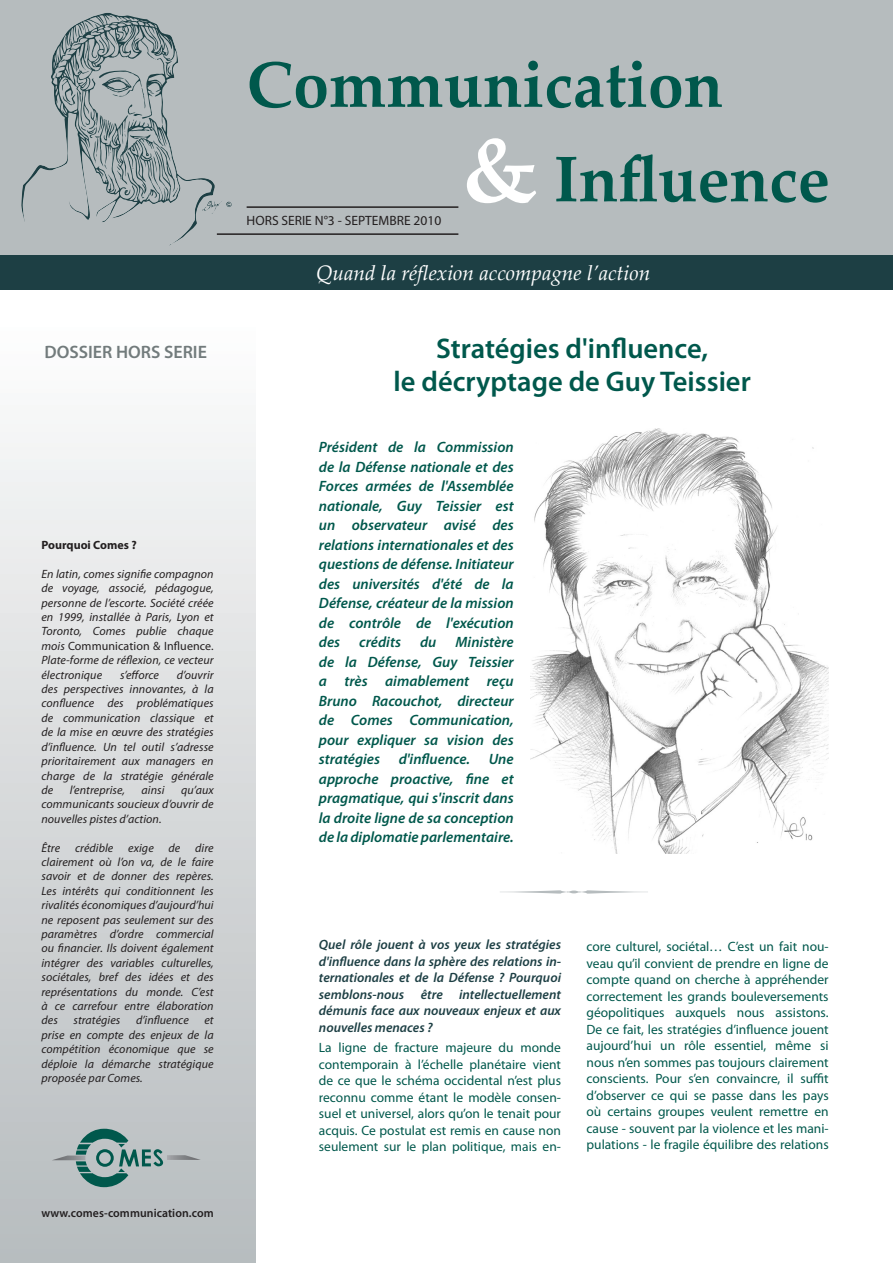
<style>
.page{position:relative;width:893px;height:1263px;background:#fff}
.page>*{position:absolute;margin:0;border:0;box-sizing:border-box;transform-origin:0 0}
.t1{font:700 64.5px "Palatino Linotype";color:#00584c}
.Titre_article_P1_cop{font:600 28.5px "Myriad Pro";color:#00584c}
.t2{font:italic 21px "Palatino Linotype";color:#fff}
.texte_dossier_hors_s{font:600 18px "Myriad Pro";color:#727b7c}
.Style__-chapô_p_1{font:italic 600 15px/19.5px "Myriad Pro";color:#00584c;text-align:justify}
.Style_de_paragraphe{font:13.5px/16.5px "Myriad Pro";color:#00584c;text-align:justify}
.Style_de_paragraphe-2{font:italic 600 13.5px/16.5px "Myriad Pro";color:#1d3f44;text-align:justify}
.Traits{font:13.5px "Myriad Pro";color:#231f20}
.t3{font:italic 12px/14.4px "Myriad Pro";letter-spacing:.005em;color:#231f20;text-align:justify}
.t4{font:600 12px "Myriad Pro";letter-spacing:.005em;color:#231f20}
.t5{font:700 12px "Myriad Pro";color:#231f20}
.s1{font-style:normal}
.s2{font-size:90px;color:#fff}
</style>
<div class="page">
<div style="left:0;top:0;width:893px;height:255px;background:#b6bcbe"></div>
<div style="left:0;top:255px;width:893px;height:34px;background:#1d3f44"></div>
<svg style="left:21px;top:13px;width:192px;height:233px"></svg>
<div style="left:0;top:293px;width:255px;height:970px;background:linear-gradient(to bottom,#fff,#b5babd)"></div>
<svg style="left:52px;top:1129px;width:149px;height:58px;background:#99adad"></svg>
<hr style="left:247px;top:206px;width:211px;height:2px;background:#231f20">
<hr style="left:217px;top:233px;width:241px;height:2px;background:#231f20">
<svg style="left:500px;top:890px;width:148px;height:3px"></svg>
<img style="left:531px;top:428px;width:298px;height:425px">
<p class="texte_dossier_hors_s" style="left:44px;top:341px;width:164px">DOSSIER HORS SERIE</p>
<p class="t5" style="left:41px;top:537px;width:97px">Pourquoi Comes ?</p>
<p class="t3" style="left:41px;top:566px;width:174px">En latin, comes signifie compagnon de voyage, associé, pédagogue, personne de l’escorte. Société créée en 1999, installée à Paris, Lyon et Toronto, Comes publie chaque mois <span class="s1">Communication &amp; Influence.<br></span>Plate-forme de réflexion, ce vecteur électronique</p>
<p class="t3" style="left:120px;top:667px;width:41px">s’efforce</p>
<p class="t3" style="left:41px;top:667px;width:174px;text-indent:135px">d’ouvrir des perspectives innovantes, à la confluence des problématiques de communication classique et de la mise en œuvre des stratégies d’influence. Un tel outil s’adresse prioritairement aux managers en charge de la stratégie générale de</p>
<p class="t3" style="left:70px;top:782px;width:57px">l’entreprise,</p>
<p class="t3" style="left:142px;top:782px;width:24px">ainsi</p>
<p class="t3" style="left:41px;top:782px;width:174px;text-indent:140px">qu’aux communicants soucieux d’ouvrir de nouvelles pistes d’action.</p>
<p class="t3" style="left:41px;top:840px;width:174px">Être crédible exige de dire clairement où l’on va, de le faire savoir et de donner des repères.<br>Les intérêts qui conditionnent les rivalités économiques d’aujourd’hui ne reposent pas seulement sur des paramètres d’ordre commercial ou financier. Ils doivent également intégrer des variables culturelles, sociétales, bref des idées et des représentations du monde. C’est à ce carrefour entre élaboration des</p>
<p class="t3" style="left:73px;top:1013px;width:48px">stratégies</p>
<p class="t3" style="left:136px;top:1013px;width:54px">d’influence</p>
<p class="t3" style="left:41px;top:1013px;width:174px;text-indent:163px">et prise en compte des enjeux de la compétition économique que se déploie la démarche stratégique proposée par Comes.</p>
<p class="t4" style="left:41px;top:1205px;width:174px">www.comes-communication.com</p>
<p class="t1" style="left:247px;top:39px;width:478px">Communication</p>
<p class="t1" style="left:463px;top:134px;width:369px"><span class="s2">&amp;</span> Influence</p>
<p class="Traits" style="left:247px;top:212px;width:196px">HORS SERIE N°3 - SEPTEMBRE 2010</p>
<p class="t2" style="left:316px;top:258px;width:336px">Quand la réflexion accompagne l’action</p>
<p class="Titre_article_P1_cop" style="left:436px;top:330px;width:273px">Stratégies d'influence,</p>
<p class="Titre_article_P1_cop" style="left:394px;top:363px;width:359px">le décryptage de Guy Teissier</p>
<p class="Style__-chapô_p_1" style="left:319px;top:437px;width:196px">Président de la Commission de la Défense nationale et des Forces armées de l'Assemblée nationale, Guy Teissier est un observateur avisé des relations internationales et des questions de défense. Initiateur des universités d'été de la Défense, créateur de la mission de contrôle de l'exécution des</p>
<p class="Style__-chapô_p_1" style="left:359px;top:632px;width:43px">crédits</p>
<p class="Style__-chapô_p_1" style="left:420px;top:632px;width:18px">du</p>
<p class="Style__-chapô_p_1" style="left:319px;top:632px;width:196px;text-indent:137px">Ministère de la Défense, Guy Teissier a très aimablement reçu Bruno Racouchot, directeur de Comes Communication, pour expliquer sa vision des stratégies d'influence. Une approche proactive, fine et pragmatique, qui s'inscrit dans la droite ligne de sa conception de la diplomatie parlementaire.</p>
<p class="Style_de_paragraphe-2" style="left:319px;top:936px;width:244px">Quel rôle jouent à vos yeux les stratégies d'influence dans la sphère des relations in&shy;ternationales et de la Défense ? Pourquoi semblons-nous être intellectuellement démunis face aux nouveaux enjeux et aux nouvelles menaces ?</p>
<p class="Style_de_paragraphe" style="left:319px;top:1039px;width:244px">La ligne de fracture majeure du monde contemporain à l’échelle planétaire vient de ce que le schéma occidental n’est plus reconnu comme étant le modèle consen&shy;suel et universel, alors qu’on le tenait pour acquis. Ce postulat est remis en cause non seulement sur le plan politique, mais en-</p>
<p class="Style_de_paragraphe" style="left:586px;top:938px;width:244px">core culturel, sociétal… C’est un fait nou&shy;veau qu’il convient de prendre en ligne de compte quand on cherche à appréhender correctement les grands bouleversements géopolitiques auxquels nous assistons.<br>De ce fait, les stratégies d’influence jouent aujourd’hui un rôle essentiel, même si nous n’en sommes pas toujours clairement conscients. Pour s’en convaincre, il suffit d’observer ce qui se passe dans les pays où certains groupes veulent remettre en cause - souvent par la violence et les mani&shy;pulations - le fragile équilibre des relations</p>
</div>
